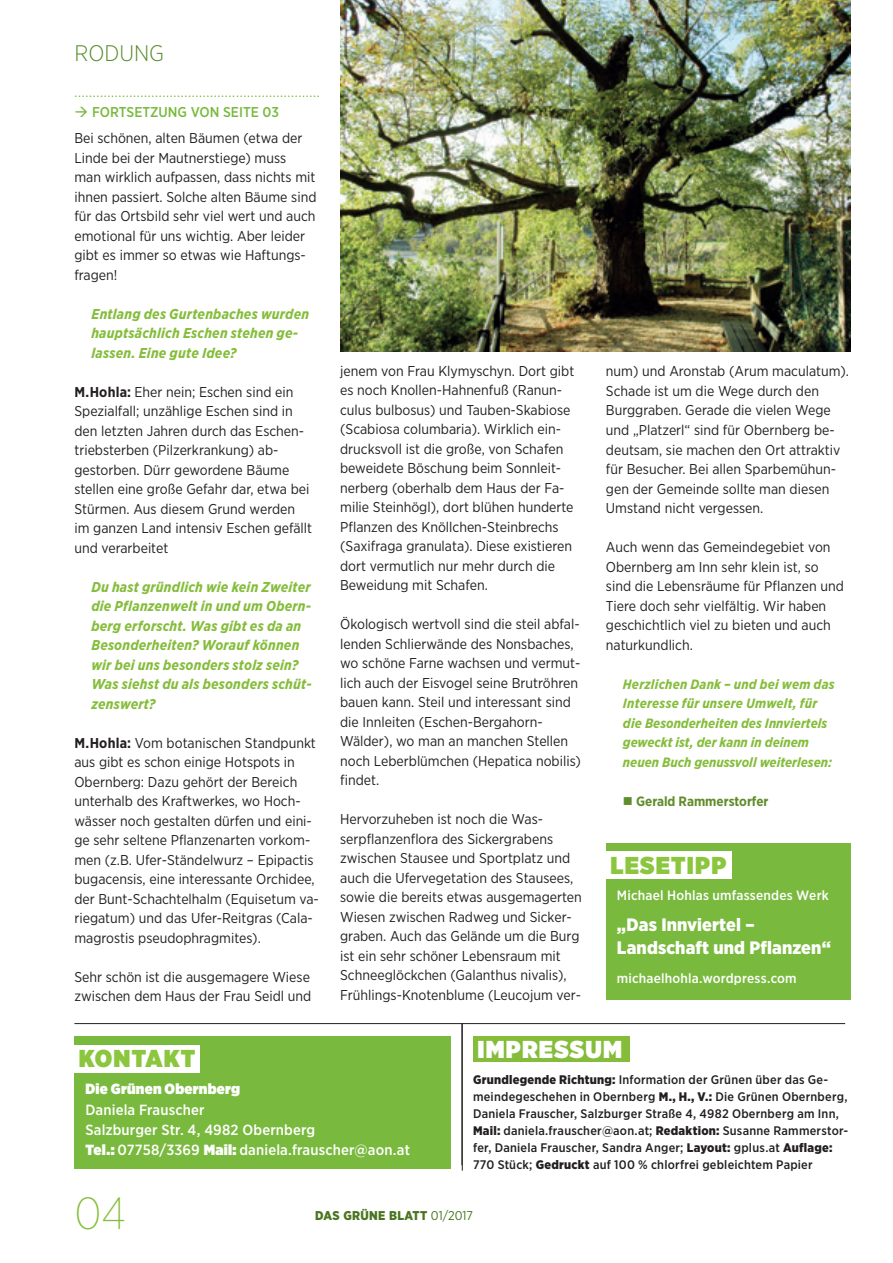
<style>
.page{position:relative;width:893px;height:1263px;background:#fff}
.page>*{position:absolute;margin:0;border:0;box-sizing:border-box;transform-origin:0 0}
.t1{font:200 45px "Gotham Narrow";color:#85bd3b}
.t2{font:900 24.45px "Gotham Narrow";letter-spacing:.05em;color:#8bc63e}
.t3{font:900 24.45px "Gotham Narrow";letter-spacing:.05em;color:#fff}
.t4{font:300 22.5px "Gotham Narrow";color:#558b2b}
.t5{font:900 18px "Gotham Narrow";letter-spacing:.005em;color:#fff}
.t6{font:500 14.7px "Gotham Narrow";letter-spacing:.01em;color:#fff}
.t7{font:900 14.7px "Gotham Narrow";letter-spacing:.015em;color:#fff}
.gz_2012_text_n{font:14.25px/19.5px "Gotham Narrow";color:#231f20}
.interview_frage_oben{font:italic 700 14.25px/19.5px "Gotham Narrow";letter-spacing:.015em;color:#85bd3b}
.t8{font:500 14.25px "Gotham Narrow";color:#79ba3e}
.interview_frage_oben-2{font:italic 700 13.5px/19.5px "Gotham Narrow";color:#85bd3b}
.t9{font:13.5px "Gotham Narrow";color:#79ba3e}
.t10{font:500 13.5px "Gotham Narrow";letter-spacing:.015em;color:#fff}
.interview_frage_oben-3{font:700 13.5px "Gotham Narrow";color:#5f8d2a}
.t11{font:900 12.75px "Gotham Narrow";letter-spacing:.025em;color:#4b7520}
.t12{font:500 12.45px/17.1px "Gotham Narrow";letter-spacing:.015em;color:#231f20}
.s1{font-weight:700}
.s2{font-weight:900}
.s3{font-weight:400}
</style>
<div class="page">
<div style="left:74px;top:1036px;width:377px;height:132px;background:#79ba3e"></div>
<div style="left:74px;top:1045px;width:126px;height:27px;background:#fff"></div>
<div style="left:473px;top:1036px;width:157px;height:26px;background:#85bd3b"></div>
<hr style="left:74px;top:1023px;width:771px;height:1px;background:#231f20">
<div style="left:606px;top:843px;width:244px;height:157px;background:#79ba3e"></div>
<div style="left:606px;top:851px;width:126px;height:28px;background:#fff"></div>
<img style="left:340px;top:0;width:510px;height:351px">
<hr style="left:462px;top:1023px;width:1px;height:148px;background:#231f20">
<p class="t4" style="left:74px;top:39px;width:91px">RODUNG</p>
<p class="t9" style="left:74px;top:84px;width:247px">...................................................................</p>
<p class="t8" style="left:74px;top:103px;width:206px">→ FORTSETZUNG VON SEITE 03</p>
<p class="gz_2012_text_n" style="left:74px;top:128px;width:244px">Bei schönen, alten Bäumen (etwa der Linde bei der Mautnerstiege) muss<br>man wirklich aufpassen, dass nichts mit ihnen passiert. Solche alten Bäume sind für das Ortsbild sehr viel wert und auch emotional für uns wichtig. Aber leider gibt es immer so etwas wie Haftungs&shy;fragen!</p>
<p class="interview_frage_oben" style="left:91px;top:304px;width:219px">Entlang des Gurtenbaches wurden hauptsächlich Eschen stehen ge&shy;lassen. Eine gute Idee?</p>
<p class="gz_2012_text_n" style="left:74px;top:382px;width:239px"><span class="s1">M.Hohla:</span> Eher nein; Eschen sind ein Spezialfall; unzählige Eschen sind in den letzten Jahren durch das Eschen&shy;triebsterben (Pilzerkrankung) ab&shy;gestorben. Dürr gewordene Bäume stellen eine große Gefahr dar, etwa bei Stürmen. Aus diesem Grund werden im ganzen Land intensiv Eschen gefällt und verarbeitet</p>
<p class="interview_frage_oben" style="left:91px;top:577px;width:222px">Du hast gründlich wie kein Zweiter die Pflanzenwelt in und um Obern&shy;berg erforscht. Was gibt es da an<br>Besonderheiten? Worauf können wir bei uns besonders stolz sein?<br>Was siehst du als besonders schüt&shy;zenswert?</p>
<p class="gz_2012_text_n" style="left:74px;top:733px;width:246px"><span class="s1">M.Hohla:</span> Vom botanischen Standpunkt aus gibt es schon einige Hotspots in Obernberg: Dazu gehört der Bereich unterhalb des Kraftwerkes, wo Hoch&shy;wässer noch gestalten dürfen und eini&shy;ge sehr seltene Pflanzenarten vorkom&shy;men (z.B. Ufer-Ständelwurz – Epipactis bugacensis, eine interessante Orchidee, der Bunt-Schachtelhalm (Equisetum va&shy;riegatum) und das Ufer-Reitgras (Cala&shy;magrostis pseudophragmites).</p>
<p class="gz_2012_text_n" style="left:74px;top:967px;width:238px">Sehr schön ist die ausgemagere Wiese zwischen dem Haus der Frau Seidl und</p>
<p class="gz_2012_text_n" style="left:340px;top:361px;width:236px">jenem von Frau Klymyschyn. Dort gibt es noch Knollen-Hahnenfuß (Ranun&shy;culus bulbosus) und Tauben-Skabiose (Scabiosa columbaria). Wirklich ein&shy;drucksvoll ist die große, von Schafen beweidete Böschung beim Sonnleit&shy;nerberg (oberhalb dem Haus der Fa&shy;milie Steinhögl), dort blühen hunderte Pflanzen des Knöllchen-Steinbrechs (Saxifraga granulata). Diese existieren dort vermutlich nur mehr durch die Beweidung mit Schafen.</p>
<p class="gz_2012_text_n" style="left:340px;top:614px;width:242px">Ökologisch wertvoll sind die steil abfal&shy;lenden Schlierwände des Nonsbaches, wo schöne Farne wachsen und vermut&shy;lich auch der Eisvogel seine Brutröhren bauen kann. Steil und interessant sind die Innleiten (Eschen-Bergahorn-Wälder), wo man an manchen Stellen noch Leberblümchen (Hepatica nobilis) findet.</p>
<p class="gz_2012_text_n" style="left:340px;top:809px;width:243px">Hervorzuheben ist noch die Was&shy;serpflanzenflora des Sickergrabens zwischen Stausee und Sportplatz und auch die Ufervegetation des Stausees, sowie die bereits etwas ausgemagerten Wiesen zwischen Radweg und Sicker&shy;graben. Auch das Gelände um die Burg ist ein sehr schöner Lebensraum mit Schneeglöckchen (Galanthus nivalis), Frühlings-Knotenblume (Leucojum ver-</p>
<p class="gz_2012_text_n" style="left:606px;top:361px;width:245px">num) und Aronstab (Arum maculatum).<br>Schade ist um die Wege durch den Burggraben. Gerade die vielen Wege und „Platzerl“ sind für Obernberg be&shy;deutsam, sie machen den Ort attraktiv für Besucher. Bei allen Sparbemühun&shy;gen der Gemeinde sollte man diesen Umstand nicht vergessen.</p>
<p class="gz_2012_text_n" style="left:606px;top:537px;width:239px">Auch wenn das Gemeindegebiet von<br>Obernberg am Inn sehr klein ist, so sind die Lebensräume für Pflanzen und<br>Tiere doch sehr vielfältig. Wir haben geschichtlich viel zu bieten und auch naturkundlich.</p>
<p class="interview_frage_oben-2" style="left:623px;top:674px;width:213px">Herzlichen Dank – und bei wem das Interesse für unsere Umwelt, für die Besonderheiten des Innviertels geweckt ist, der kann in deinem neuen Buch genussvoll weiterlesen:</p>
<p class="interview_frage_oben-3" style="left:623px;top:792px;width:147px">■ Gerald Rammerstorfer</p>
<p class="t2" style="left:610px;top:848px;width:117px">LESETIPP</p>
<p class="t10" style="left:617px;top:887px;width:213px">Michael Hohlas umfassendes Werk</p>
<p class="t5" style="left:617px;top:913px;width:139px">„Das Innviertel –</p>
<p class="t5" style="left:617px;top:936px;width:215px">Landschaft und Pflanzen“</p>
<p class="t10" style="left:617px;top:969px;width:181px">michaelhohla.wordpress.com</p>
<p class="t2" style="left:79px;top:1042px;width:118px">KONTAKT</p>
<p class="t7" style="left:85px;top:1079px;width:156px">Die Grünen Obernberg</p>
<p class="t6" style="left:85px;top:1100px;width:121px">Daniela Frauscher</p>
<p class="t6" style="left:85px;top:1120px;width:231px">Salzburger Str. 4, 4982 Obernberg</p>
<p class="t6" style="left:85px;top:1140px;width:326px"><span class="s2">Tel.:</span> 07758/3369 <span class="s2">Mail:</span> daniela.frauscher@aon.at</p>
<p class="t3" style="left:477px;top:1033px;width:146px">IMPRESSUM</p>
<p class="t12" style="left:473px;top:1071px;width:377px"><span class="s2">Grundlegende Richtung:</span> Information der Grünen über das Ge&shy;meindegeschehen in Obernberg <span class="s2">M., H., V.:</span> Die Grünen Obernberg, Daniela Frauscher, Salzburger Straße 4, 4982 Obernberg am Inn, <span class="s2">Mail:</span> daniela.frauscher@aon.at; <span class="s2">Redaktion:</span> Susanne Rammerstor&shy;fer, Daniela Frauscher, Sandra Anger; <span class="s2">Layout:</span> gplus.at <span class="s2">Auflage:<br></span>770 Stück; <span class="s2">Gedruckt</span> auf 100 % chlorfrei gebleichtem Papier</p>
<p class="t1" style="left:74px;top:1186px;width:53px">04</p>
<p class="t11" style="left:315px;top:1207px;width:159px">DAS GRÜNE BLATT <span class="s3">01/2017</span></p>
</div>
